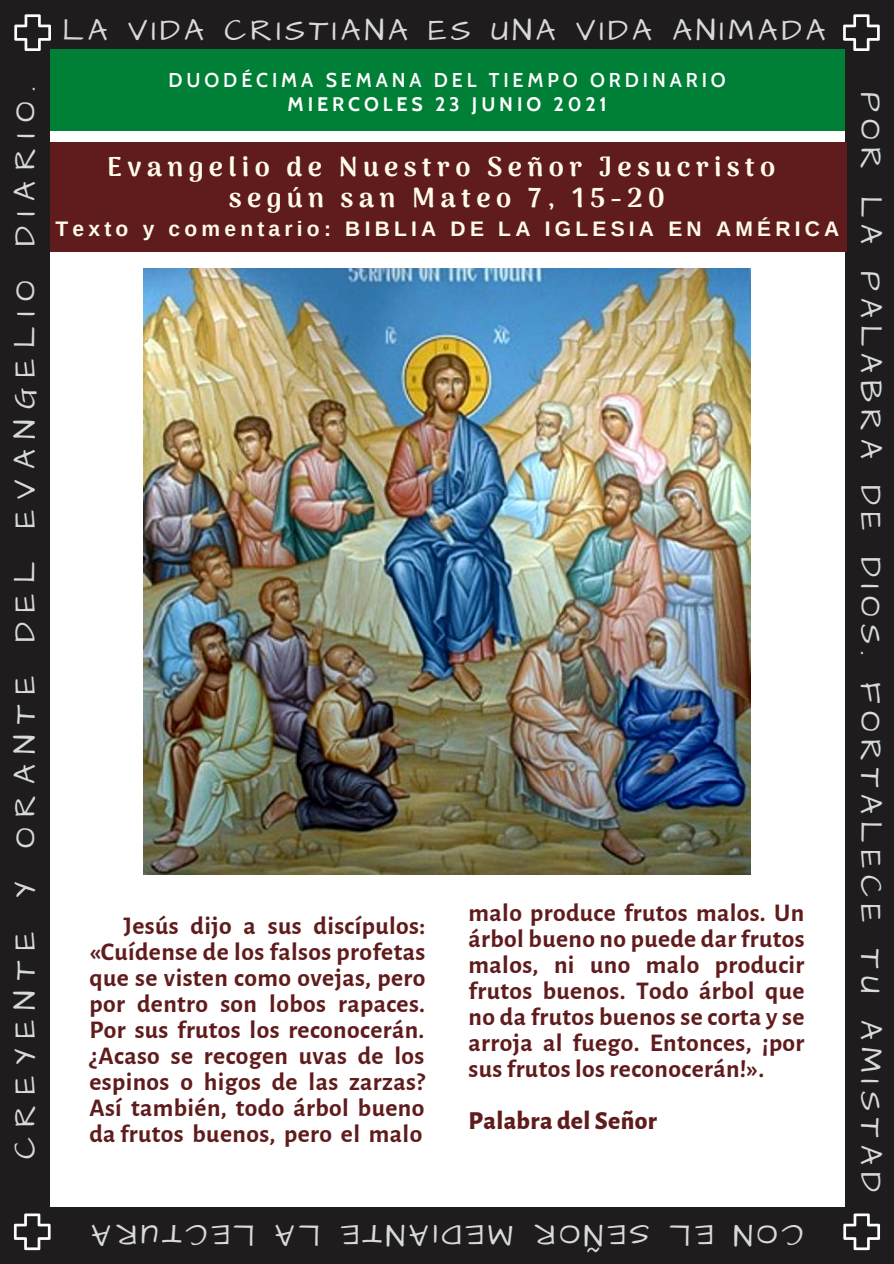
<style>
.page{position:relative;width:894px;height:1264px;background:#fff}
.page>*{position:absolute;margin:0;border:0;box-sizing:border-box;transform-origin:0 0}
.t1{font:30.9px "Architects Daughter";letter-spacing:.23em;color:#d9d9d9}
.t2{font:30.9px "Architects Daughter";letter-spacing:.345em;color:#d9d9d9}
.t3{font:30.9px "Architects Daughter";letter-spacing:.13em;color:#d9d9d9}
.t4{font:30.9px "Architects Daughter";letter-spacing:.125em;color:#d9d9d9}
.t5{font:900 27.15px "Arima Madurai";letter-spacing:.2em;color:#fffbed}
.t6{font:700 25.5px/26px "Alegreya Sans";letter-spacing:.015em;color:#601c1c;text-align:justify}
.t7{font:800 25.5px "Alegreya Sans";letter-spacing:.015em;color:#601c1c}
.t8{font:700 21px "Arimo";letter-spacing:.2em;color:#fffbed}
.t9{font:600 19.5px "Cabin";letter-spacing:.2em;color:#fff}
.t10{font:700 19.5px "Cabin";letter-spacing:.2em;color:#fff}
</style>
<div class="page">
<div style="left:0;top:0;width:893px;height:1263px;background:#1e1c1c"></div>
<div style="left:51px;top:65px;width:794px;height:1141px;background:#fff"></div>
<div style="left:51px;top:50px;width:793px;height:81px;background:#008037"></div>
<svg style="left:842px;top:14px;width:37px;height:37px"></svg>
<svg style="left:843px;top:1213px;width:36px;height:37px"></svg>
<svg style="left:14px;top:1213px;width:37px;height:37px"></svg>
<svg style="left:14px;top:14px;width:37px;height:37px"></svg>
<div style="left:51px;top:142px;width:795px;height:110px;background:#601c1c"></div>
<img style="left:144px;top:268px;width:605px;height:606px">
<p class="t2" style="left:4px;top:1159px;width:1074px;rotate:-90deg">CREYENTE Y ORANTE DEL EVANGELIO DIARIO.</p>
<p class="t3" style="left:62px;top:10px;width:764px">LA VIDA CRISTIANA ES UNA VIDA ANIMADA</p>
<p class="t9" style="left:168px;top:68px;width:558px">DUODÉCIMA SEMANA DEL TIEMPO ORDINARIO</p>
<p class="t10" style="left:287px;top:92px;width:321px">MIERCOLES 23 JUNIO 2021</p>
<p class="t5" style="left:107px;top:150px;width:669px">Evangelio de Nuestro Señor Jesucristo</p>
<p class="t5" style="left:229px;top:182px;width:437px">según san Mateo 7, 15-20</p>
<p class="t8" style="left:55px;top:216px;width:785px">Texto y comentario: BIBLIA DE LA IGLESIA EN AMÉRICA</p>
<p class="t6" style="left:89px;top:913px;width:337px;text-indent:34px">Jesús dijo a sus discípulos: «Cuídense de los falsos profetas que se visten como ovejas, pero por dentro son lobos rapaces.<br>Por sus frutos los reconocerán. ¿Acaso se recogen uvas de los espinos o higos de las zarzas?<br>Así también, todo árbol bueno da frutos buenos, pero el malo</p>
<p class="t6" style="left:468px;top:900px;width:337px">malo produce frutos malos. Un árbol bueno no puede dar frutos malos, ni uno malo producir frutos buenos. Todo árbol que no da frutos buenos se corta y se arroja al fuego. Entonces, ¡por sus frutos los reconocerán!».</p>
<p class="t7" style="left:468px;top:1108px;width:190px">Palabra del Señor</p>
<p class="t4" style="left:255px;top:1255px;width:165px;rotate:-180deg">LECTURA</p>
<p class="t1" style="left:320px;top:1255px;width:47px;rotate:-180deg">LA</p>
<p class="t1" style="left:513px;top:1255px;width:174px;rotate:-180deg">MED AI NTE</p>
<p class="t1" style="left:649px;top:1255px;width:117px;rotate:-180deg">SEÑOR</p>
<p class="t1" style="left:713px;top:1255px;width:45px;rotate:-180deg">EL</p>
<p class="t1" style="left:802px;top:1255px;width:71px;rotate:-180deg">CON</p>
<p class="t1" style="left:891px;top:92px;width:1100px;rotate:90deg">POR LA PALABRA DE DIOS. FORTALECE TU AMISTAD</p>
</div>
